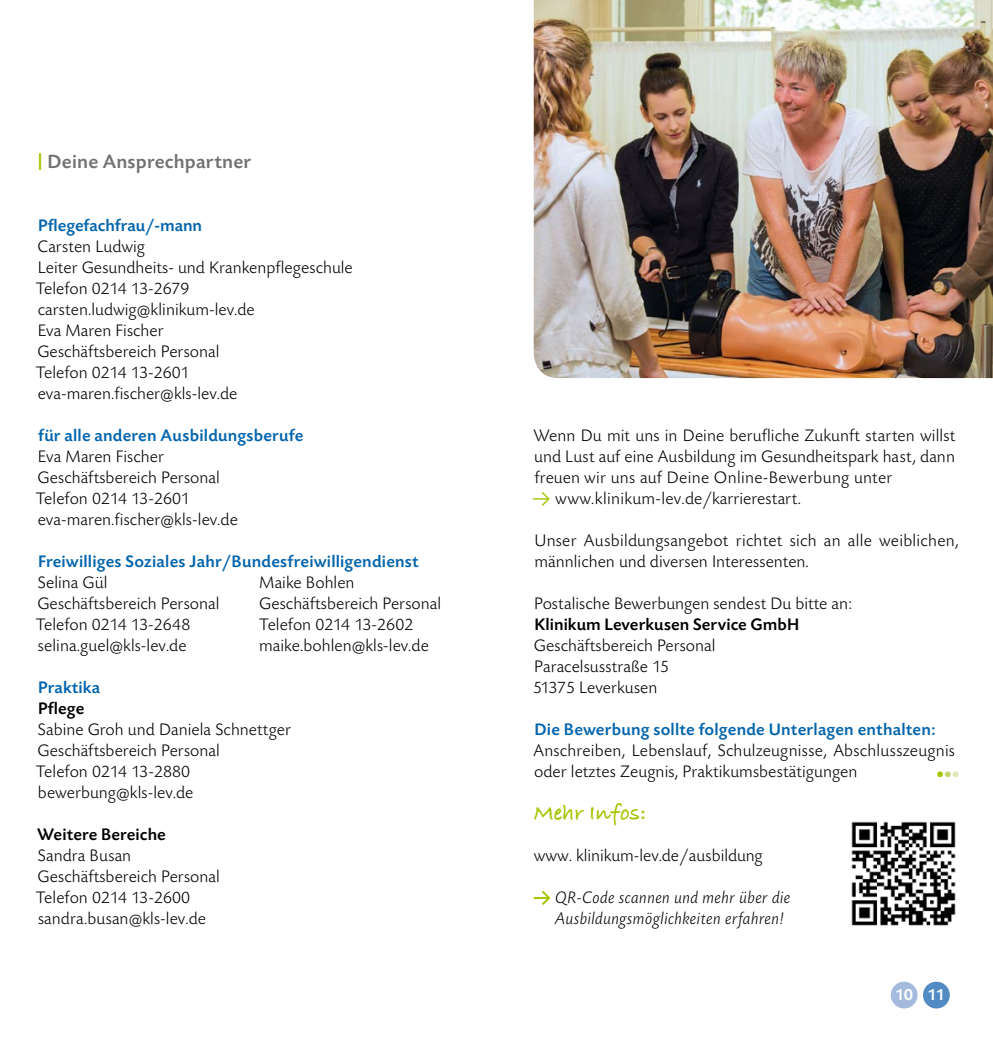
<style>
.page{position:relative;width:993px;height:1042px;background:#fff}
.page>*{position:absolute;margin:0;border:0;box-sizing:border-box;transform-origin:0 0}
.t1{font:700 22.75px "Bradley Hand ITCTT";color:#a4c400}
.t2{font:500 20.12px "Today Sans BEFOP";letter-spacing:.01em;color:#707172}
.t3{font:300 17.5px/21px "Today Sans BEFOP";letter-spacing:.005em;color:#000}
.t4{font:500 17.5px "Today Sans BEFOP";letter-spacing:.01em;color:#0064ad}
.t5{font:italic 300 17.5px/21px "Today Sans BEFOP";letter-spacing:.015em;color:#000}
.t6{font:500 17.5px "Today Sans BEFOP";letter-spacing:.005em;color:#000}
.t7{font:300 17.5px "Today Sans BEFOP";color:#a4c400}
.t8{font:500 17.15px "Today Sans BEFOP";color:#fff}
.s1{font-weight:700;font-size:19.25px;color:#a4c400}
.s2{font-family:"The Sans Expert";font-weight:400;color:#a4c400}
.s3{color:#c3d56a}
.s4{color:#dee8b0}
.s5{font-family:"The Sans Bold Expert";font-weight:400;font-style:normal;color:#a4c400}
</style>
<div class="page">
<div style="left:890px;top:981px;width:27px;height:27px;background:#a5bbdd;border-radius:50%"></div>
<div style="left:922px;top:981px;width:27px;height:27px;background:#528bc4;border-radius:50%"></div>
<img style="left:533px;top:0;width:459px;height:378px">
<img style="left:851px;top:821px;width:105px;height:105px">
<p class="t2" style="left:38px;top:151px;width:215px"><span class="s1">|</span> Deine Ansprechpartner</p>
<p class="t4" style="left:38px;top:216px;width:165px">Pflegefachfrau/-mann</p>
<p class="t3" style="left:36px;top:237px;width:318px">Carsten Ludwig<br>Leiter Gesundheits- und Krankenpflegeschule<br>Telefon 0214 13-2679 carsten.ludwig@klinikum-lev.de<br>Eva Maren Fischer<br>Geschäftsbereich Personal<br>Telefon 0214 13-2601 eva-maren.fischer@kls-lev.de</p>
<p class="t4" style="left:38px;top:426px;width:266px">für alle anderen Ausbildungsberufe</p>
<p class="t3" style="left:36px;top:447px;width:204px">Eva Maren Fischer<br>Geschäftsbereich Personal<br>Telefon 0214 13-2601 eva-maren.fischer@kls-lev.de</p>
<p class="t4" style="left:38px;top:552px;width:382px">Freiwilliges Soziales Jahr/Bundesfreiwilligendienst</p>
<p class="t3" style="left:36px;top:573px;width:185px">Selina Gül<br>Geschäftsbereich Personal<br>Telefon 0214 13-2648 selina.guel@kls-lev.de</p>
<p class="t4" style="left:38px;top:678px;width:64px">Praktika</p>
<p class="t6" style="left:38px;top:699px;width:48px">Pflege</p>
<p class="t3" style="left:36px;top:720px;width:257px">Sabine Groh und Daniela Schnettger<br>Geschäftsbereich Personal<br>Telefon 0214 13-2880 bewerbung@kls-lev.de</p>
<p class="t6" style="left:37px;top:825px;width:130px">Weitere Bereiche</p>
<p class="t3" style="left:36px;top:846px;width:186px">Sandra Busan<br>Geschäftsbereich Personal<br>Telefon 0214 13-2600 sandra.busan@kls-lev.de</p>
<p class="t3" style="left:259px;top:573px;width:183px">Maike Bohlen<br>Geschäftsbereich Personal<br>Telefon 0214 13-2602 maike.bohlen@kls-lev.de</p>
<p class="t3" style="left:533px;top:426px;width:423px">Wenn Du mit uns in Deine berufliche Zukunft starten willst und Lust auf eine Ausbildung im Gesundheitspark hast, dann freuen wir uns auf Deine Online-Bewerbung unter<br><span class="s2">Y</span> www.klinikum-lev.de/karrierestart.</p>
<p class="t3" style="left:534px;top:531px;width:425px">Unser Ausbildungsangebot richtet sich an alle weiblichen, männlichen und diversen Interessenten.</p>
<p class="t3" style="left:534px;top:594px;width:319px">Postalische Bewerbungen sendest Du bitte an:</p>
<p class="t6" style="left:534px;top:615px;width:266px">Klinikum Leverkusen Service GmbH</p>
<p class="t3" style="left:533px;top:636px;width:184px">Geschäftsbereich Personal<br>Paracelsusstraße 15<br>51375 Leverkusen</p>
<p class="t4" style="left:534px;top:720px;width:402px">Die Bewerbung sollte folgende Unterlagen enthalten:</p>
<p class="t3" style="left:533px;top:741px;width:423px">Anschreiben, Lebenslauf, Schulzeugnisse, Abschlusszeugnis oder letztes Zeugnis, Praktikumsbestätigungen</p>
<p class="t7" style="left:935px;top:765px;width:26px">• <span class="s3">•</span><span class="s4">•</span></p>
<h1 class="t1" style="left:533px;top:795px;width:114px">Mehr Infos:</h1>
<p class="t3" style="left:533px;top:846px;width:230px">www. klinikum-lev.de/ausbildung</p>
<p class="t5" style="left:555px;top:888px;width:236px;text-indent:-22px"><span class="s5">Y</span> QR-Code scannen und mehr über die<br>Ausbildungsmöglichkeiten erfahren!</p>
<p class="t8" style="left:894px;top:985px;width:52px">10 11</p>
</div>
